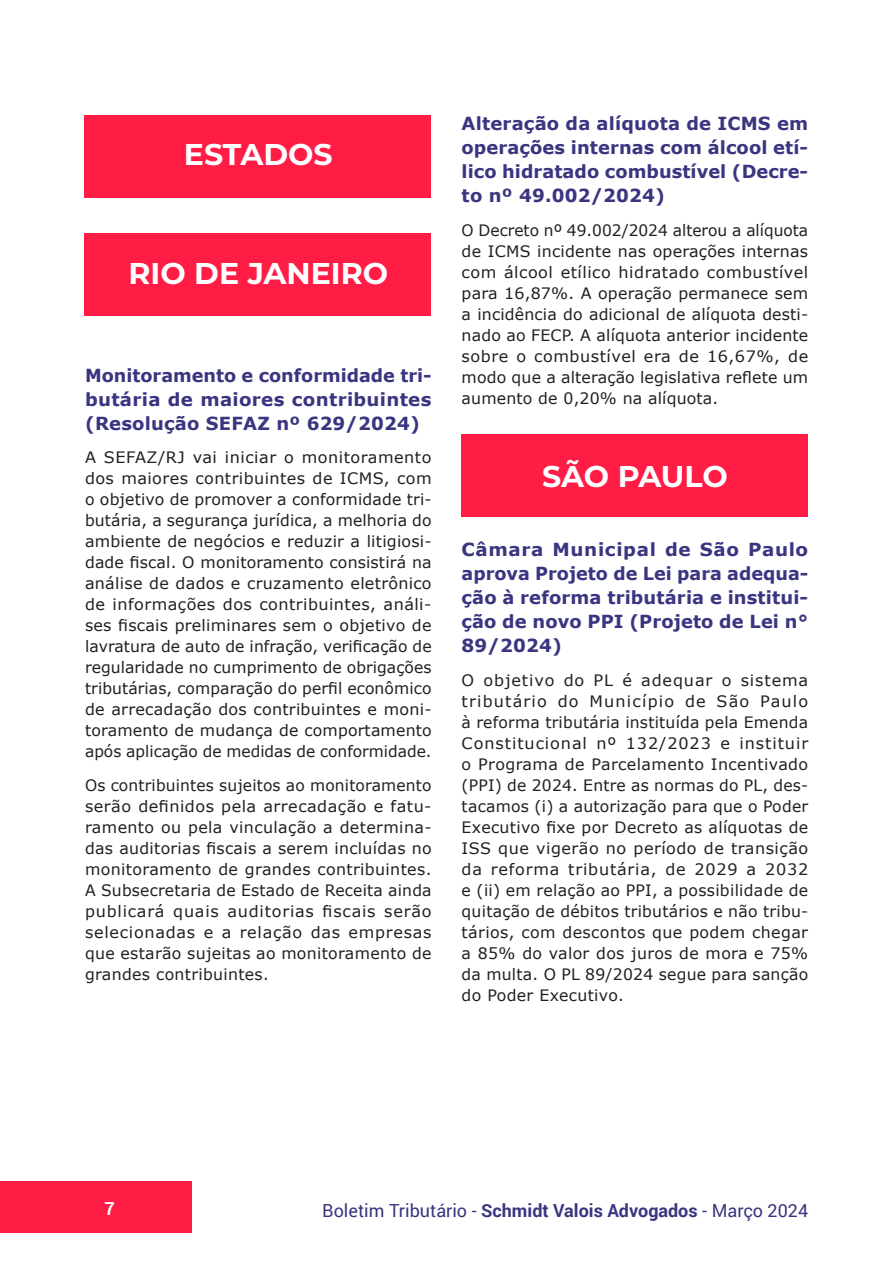
<style>
.page{position:relative;width:893px;height:1263px;background:#fff}
.page>*{position:absolute;margin:0;border:0;box-sizing:border-box;transform-origin:0 0}
.titulo_branco{font:700 30px "Montserrat";color:#fff}
.subtitulo_azul{font:700 18px/24px "Verdana";letter-spacing:.01em;color:#3a3580;text-align:justify}
.t1{font:18px "Roboto";color:#3a3580}
.t2{font:700 18px "Roboto";color:#fff}
.text{font:15.75px/21px "Verdana";letter-spacing:.01em;color:#231f20;text-align:justify}
.s1{font-weight:700}
</style>
<div class="page">
<div style="left:0;top:1182px;width:191px;height:51px;background:#ff1d46"></div>
<div style="left:461px;top:435px;width:347px;height:82px;background:#ff1d46"></div>
<div style="left:84px;top:233px;width:346px;height:83px;background:#ff1d46"></div>
<div style="left:84px;top:115px;width:346px;height:83px;background:#ff1d46"></div>
<p class="titulo_branco" style="left:184px;top:133px;width:150px">ESTADOS</p>
<p class="titulo_branco" style="left:129px;top:252px;width:261px">RIO DE JANEIRO</p>
<p class="subtitulo_azul" style="left:85px;top:363px;width:348px">Monitoramento e conformidade tri&shy;butária de maiores contribuintes (Resolução SEFAZ nº 629/2024)</p>
<p class="text" style="left:85px;top:447px;width:348px">A SEFAZ/RJ vai iniciar o monitoramento dos maiores contribuintes de ICMS, com o objetivo de promover a conformidade tri&shy;butária, a segurança jurídica, a melhoria do ambiente de negócios e reduzir a litigiosi&shy;dade fiscal. O monitoramento consistirá na análise de dados e cruzamento eletrônico de informações dos contribuintes, análi&shy;ses fiscais preliminares sem o objetivo de lavratura de auto de infração, verificação de regularidade no cumprimento de obrigações tributárias, comparação do perfil econômico de arrecadação dos contribuintes e moni&shy;toramento de mudança de comportamento após aplicação de medidas de conformidade.</p>
<p class="text" style="left:85px;top:775px;width:348px">Os contribuintes sujeitos ao monitoramento serão definidos pela arrecadação e fatu&shy;ramento ou pela vinculação a determina&shy;das auditorias fiscais a serem incluídas no monitoramento de grandes contribuintes.<br>A Subsecretaria de Estado de Receita ainda publicará quais auditorias fiscais serão selecionadas e a relação das empresas que estarão sujeitas ao monitoramento de grandes contribuintes.</p>
<p class="subtitulo_azul" style="left:462px;top:111px;width:348px">Alteração da alíquota de ICMS em operações internas com álcool etí&shy;lico hidratado combustível (Decre&shy;to nº 49.002/2024)</p>
<p class="text" style="left:462px;top:220px;width:348px">O Decreto nº 49.002/2024 alterou a alíquota de ICMS incidente nas operações internas com álcool etílico hidratado combustível para 16,87%. A operação permanece sem a incidência do adicional de alíquota desti&shy;nado ao FECP. A alíquota anterior incidente sobre o combustível era de 16,67%, de modo que a alteração legislativa reflete um aumento de 0,20% na alíquota.</p>
<p class="titulo_branco" style="left:542px;top:454px;width:187px">SÃO PAULO</p>
<p class="subtitulo_azul" style="left:462px;top:537px;width:348px">Câmara Municipal de São Paulo aprova Projeto de Lei para adequa&shy;ção à reforma tributária e institui&shy;ção de novo PPI (Projeto de Lei n° 89/2024)</p>
<p class="text" style="left:462px;top:670px;width:348px">O objetivo do PL é adequar o sistema tributário do Município de São Paulo à reforma tributária instituída pela Emenda Constitucional nº 132/2023 e instituir o Programa de Parcelamento Incentivado (PPI) de 2024. Entre as normas do PL, des&shy;tacamos (i) a autorização para que o Poder Executivo fixe por Decreto as alíquotas de ISS que vigerão no período de transição da reforma tributária, de 2029 a 2032 e (ii) em relação ao PPI, a possibilidade de quitação de débitos tributários e não tribu&shy;tários, com descontos que podem chegar a 85% do valor dos juros de mora e 75% da multa. O PL 89/2024 segue para sanção do Poder Executivo.</p>
<p class="t2" style="left:105px;top:1195px;width:12px">7</p>
<p class="t1" style="left:322px;top:1198px;width:487px">Boletim Tributário - <span class="s1">Schmidt Valois Advogados</span> - Março 2024</p>
</div>
